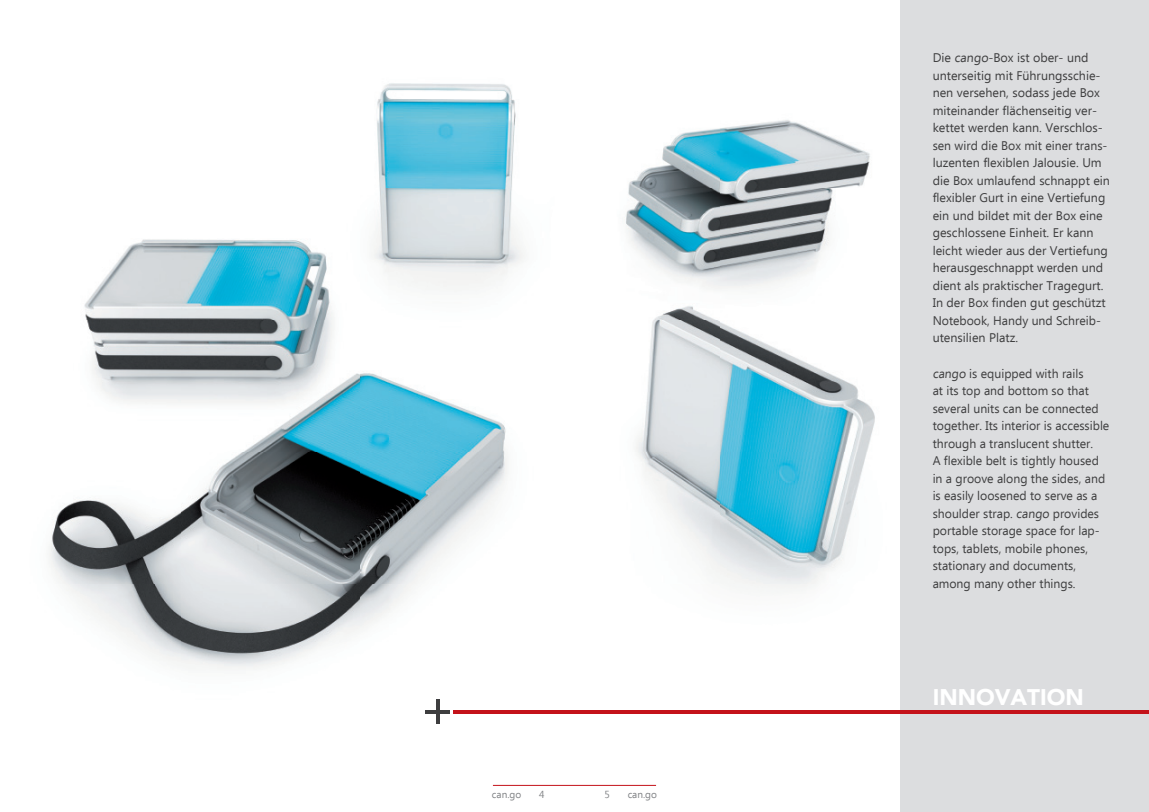
<style>
.page{position:relative;width:1149px;height:812px;background:#fff}
.page>*{position:absolute;margin:0;border:0;box-sizing:border-box;transform-origin:0 0}
.t1{font:900 22.5px "Avenir LT";color:#fff}
.t2{font:12.5px/17.5px "Ebrima";color:#3e3e3f}
.t3{font:10px "Ebrima";color:#808285}
</style>
<div class="page">
<img style="left:49px;top:83px;width:851px;height:633px">
<div style="left:900px;top:0;width:248px;height:811px;background:#dcdddf"></div>
<hr style="left:454px;top:710px;width:694px;height:3px;background:#c4121a">
<hr style="left:425px;top:710px;width:25px;height:3px;background:#3e3e3f">
<hr style="left:436px;top:699px;width:3px;height:25px;background:#3e3e3f">
<hr style="left:493px;top:785px;width:163px;height:1px;background:#c4121a">
<p class="t3" style="left:492px;top:787px;width:31px">can.go</p>
<p class="t3" style="left:539px;top:787px;width:7px">4</p>
<p class="t3" style="left:604px;top:787px;width:7px">5</p>
<p class="t3" style="left:627px;top:787px;width:31px">can.go</p>
<p class="t2" style="left:932px;top:50px;width:179px">Die cango-Box ist ober- und unterseitig mit Führungsschie&shy;nen versehen, sodass jede Box miteinander flächenseitig ver&shy;kettet werden kann. Verschlos&shy;sen wird die Box mit einer trans&shy;luzenten flexiblen Jalousie. Um die Box umlaufend schnappt ein flexibler Gurt in eine Vertiefung ein und bildet mit der Box eine geschlossene Einheit. Er kann leicht wieder aus der Vertiefung herausgeschnappt werden und dient als praktischer Tragegurt.<br>In der Box finden gut geschützt<br>Notebook, Handy und Schreib&shy;utensilien Platz.</p>
<p class="t2" style="left:932px;top:365px;width:178px">cango is equipped with rails<br>at its top and bottom so that several units can be connected together. Its interior is accessible through a translucent shutter.<br>A flexible belt is tightly housed in a groove along the sides, and is easily loosened to serve as a shoulder strap. cango provides portable storage space for lap&shy;tops, tablets, mobile phones, stationary and documents, among many other things.</p>
<h1 class="t1" style="left:932px;top:683px;width:153px">INNOVATION</h1>
</div>
